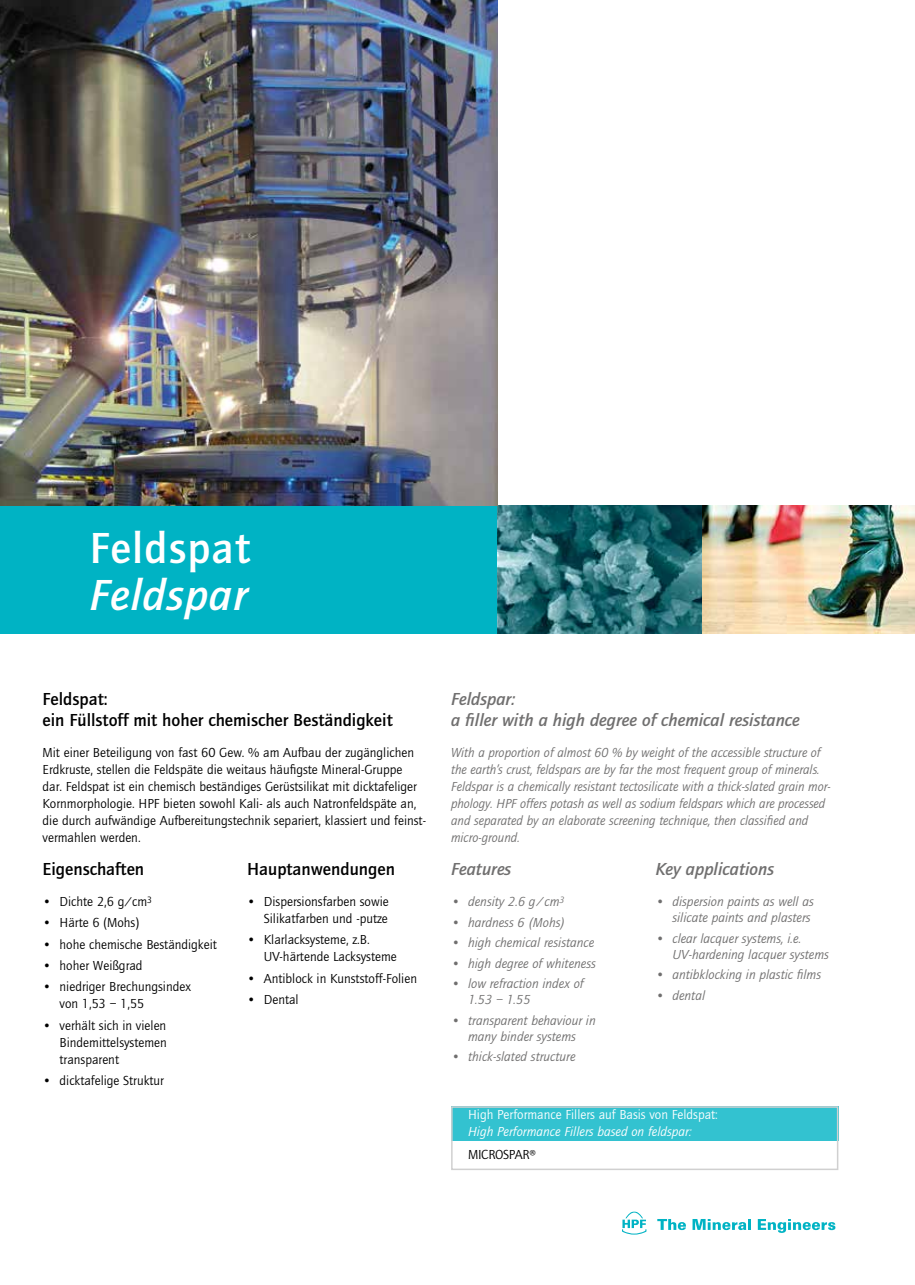
<style>
.page{position:relative;width:915px;height:1285px;background:#fff}
.page>*{position:absolute;margin:0;border:0;box-sizing:border-box;transform-origin:0 0}
.t1{font:500 45px "Quay Sans";letter-spacing:.025em;color:#fff}
.t2{font:italic 500 45px "Quay Sans";letter-spacing:.025em;color:#fff}
.t3{font:500 18px/21.3px "Quay Sans";color:#000}
.t4{font:italic 500 18px/21.6px "Quay Sans";color:#706f6f}
.t5{font:italic 13.5px/17px "Quay Sans";color:#706f6f}
.t6{font:13.5px/17px "Quay Sans";color:#000}
.t7{font:13.5px "Quay Sans";color:#fff}
.t8{font:italic 13.5px "Quay Sans";color:#fff}
.t9{font:13.5px "Quay Sans";letter-spacing:-.025em;color:#000}
</style>
<div class="page">
<svg style="left:657px;top:1219px;width:28px;height:10px"></svg>
<svg style="left:692px;top:1219px;width:58px;height:10px"></svg>
<svg style="left:757px;top:1219px;width:78px;height:14px"></svg>
<svg style="left:622px;top:1211px;width:24px;height:23px"></svg>
<div style="left:0;top:506px;width:497px;height:127px;background:#00b3c4"></div>
<img style="left:497px;top:506px;width:205px;height:127px">
<div style="left:451px;top:1106px;width:387px;height:34px;background:#33c2d0"></div>
<div style="left:451px;top:1106px;width:387px;height:63px;border:2px solid #d0d0d0"></div>
<img style="left:702px;top:506px;width:212px;height:127px">
<img style="left:0;top:0;width:497px;height:506px">
<h1 class="t1" style="left:89px;top:523px;width:162px">Feldspat</h1>
<h1 class="t2" style="left:89px;top:569px;width:160px">Feldspar</h1>
<h2 class="t3" style="left:43px;top:688px;width:351px">Feldspat:<br>ein Füllstoff mit hoher chemischer Beständigkeit</h2>
<h2 class="t4" style="left:451px;top:688px;width:350px">Feldspar:<br>a filler with a high degree of chemical resistance</h2>
<p class="t6" style="left:43px;top:743px;width:385px">Mit einer Beteiligung von fast 60 Gew. % am Aufbau der zugänglichen Erdkruste, stellen die Feldspäte die weitaus häufigste Mineral-Gruppe<br>dar. Feldspat ist ein chemisch beständiges Gerüstsilikat mit dicktafeliger Kornmorphologie. HPF bieten sowohl Kali- als auch Natronfeldspäte an, die durch aufwändige Aufbereitungstechnik separiert, klassiert und feinst&shy;vermahlen werden.</p>
<p class="t5" style="left:451px;top:743px;width:381px">With a proportion of almost 60 % by weight of the accessible structure of the earth’s crust, feldspars are by far the most frequent group of minerals.<br>Feldspar is a chemically resistant tectosilicate with a thick-slated grain mor&shy;phology. HPF offers potash as well as sodium feldspars which are processed and separated by an elaborate screening technique, then classified and micro-ground.</p>
<h2 class="t3" style="left:43px;top:858px;width:103px">Eigenschaften</h2>
<p class="t6" style="left:247px;top:893px;width:143px;text-align:right">• Dispersionsfarben sowie<br>Silikatfarben und -putze</p>
<p class="t6" style="left:264px;top:931px;width:134px;text-indent:-17px">• Klarlacksysteme, z.B.<br>UV-härtende Lacksysteme</p>
<p class="t6" style="left:247px;top:969px;width:172px">• Antiblock in Kunststoff-Folien</p>
<p class="t6" style="left:247px;top:991px;width:53px">• Dental</p>
<h2 class="t3" style="left:247px;top:858px;width:149px">Hauptanwendungen</h2>
<h2 class="t4" style="left:451px;top:858px;width:62px">Features</h2>
<h2 class="t4" style="left:655px;top:858px;width:120px">Key applications</h2>
<p class="t5" style="left:655px;top:893px;width:160px;line-height:16.2px;text-align:right">• dispersion paints as well as silicate paints and plasters</p>
<p class="t5" style="left:672px;top:930px;width:158px;line-height:16.2px;text-indent:-17px">• clear lacquer systems, i.e.<br>UV-hardening lacquer systems</p>
<p class="t5" style="left:655px;top:966px;width:167px">• antibklocking in plastic films</p>
<p class="t5" style="left:655px;top:987px;width:51px">• dental</p>
<p class="t6" style="left:43px;top:893px;width:111px">• Dichte 2,6 g/cm<sup>3</sup></p>
<p class="t6" style="left:43px;top:914px;width:98px">• Härte 6 (Mohs)</p>
<p class="t6" style="left:43px;top:935px;width:176px">• hohe chemische Beständigkeit</p>
<p class="t6" style="left:43px;top:957px;width:101px">• hoher Weißgrad</p>
<p class="t6" style="left:60px;top:978px;width:133px;text-indent:-17px">• niedriger Brechungsindex von 1,53 – 1,55</p>
<p class="t6" style="left:60px;top:1016px;width:109px;text-align:justify;text-indent:-17px">• verhält sich in vielen Bindemittelsystemen transparent</p>
<p class="t6" style="left:43px;top:1071px;width:123px">• dicktafelige Struktur</p>
<p class="t5" style="left:451px;top:893px;width:115px">• density 2.6 g/cm<sup>3</sup></p>
<p class="t5" style="left:451px;top:913px;width:115px">• hardness 6 (Mohs)</p>
<p class="t5" style="left:451px;top:934px;width:145px">• high chemical resistance</p>
<p class="t5" style="left:451px;top:954px;width:146px">• high degree of whiteness</p>
<p class="t5" style="left:468px;top:975px;width:117px;line-height:16.2px;text-indent:-17px">• low refraction index of<br>1.53 – 1.55</p>
<p class="t5" style="left:451px;top:1012px;width:146px;line-height:16.2px;text-align:center">• transparent behaviour in many binder systems</p>
<p class="t5" style="left:451px;top:1048px;width:126px">• thick-slated structure</p>
<p class="t7" style="left:468px;top:1107px;width:251px">High Performance Fillers auf Basis von Feldspat:</p>
<p class="t8" style="left:468px;top:1124px;width:225px">High Performance Fillers based on feldspar:</p>
<p class="t9" style="left:468px;top:1146px;width:69px">MICROSPAR®</p>
</div>
